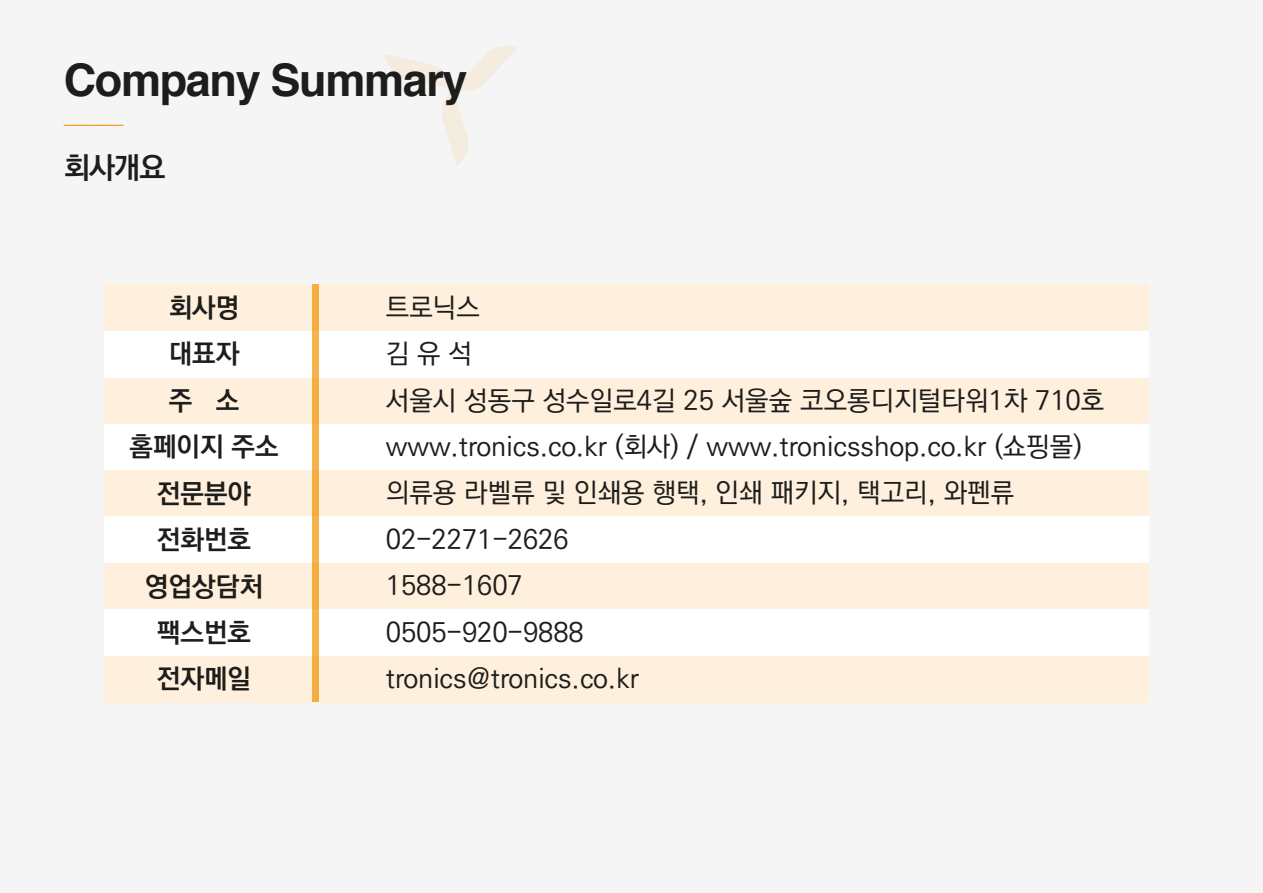
<style>
.page{position:relative;width:1263px;height:893px;background:#f5f5f5}
.page>*{position:absolute;margin:0;border:0;box-sizing:border-box;transform-origin:0 0}
.t1{font:700 45px "Helvetica";letter-spacing:-.03em;color:#1d1d1b}
.t2{font:700 30px "Ko Pub World Dotum";color:#1d1d1b}
.t3{font:500 27px "Ko Pub World Dotum";color:#1d1d1b}
.t4{font:700 27px "Ko Pub World Dotum";color:#1d1d1b}
.t5{font:700 22.5px "Helvetica";color:#f29100}
</style>
<div class="page">
<svg style="left:385px;top:46px;width:133px;height:120px"></svg>
<div style="left:105px;top:284px;width:1044px;height:47px;background:#ffefdd"></div>
<div style="left:105px;top:331px;width:1044px;height:46px;background:#fff"></div>
<div style="left:105px;top:378px;width:1044px;height:47px;background:#ffefdd"></div>
<div style="left:105px;top:425px;width:1044px;height:46px;background:#fff"></div>
<div style="left:105px;top:471px;width:1044px;height:46px;background:#ffefdd"></div>
<hr style="left:105px;top:470px;width:1044px;height:1px;background:#ffefdd">
<div style="left:105px;top:517px;width:1044px;height:46px;background:#fff"></div>
<div style="left:105px;top:563px;width:1044px;height:46px;background:#ffefdd"></div>
<div style="left:105px;top:609px;width:1044px;height:47px;background:#fff"></div>
<div style="left:105px;top:656px;width:1044px;height:46px;background:#ffefdd"></div>
<div style="left:312px;top:284px;width:7px;height:418px;background:#f5ad42"></div>
<h1 class="t1" style="left:64px;top:63px;width:405px">Company Summary</h1>
<p class="t5" style="left:64px;top:106px;width:61px">_____</p>
<p class="t2" style="left:64px;top:146px;width:103px">회사개요</p>
<p class="t4" style="left:169px;top:289px;width:72px">회사명</p>
<p class="t3" style="left:386px;top:289px;width:96px">트로닉스</p>
<p class="t4" style="left:169px;top:335px;width:72px">대표자</p>
<p class="t3" style="left:386px;top:335px;width:88px">김 유 석</p>
<p class="t4" style="left:169px;top:381px;width:72px">주 소</p>
<p class="t3" style="left:386px;top:382px;width:720px">서울시 성동구 성수일로4길 25 서울숲 코오롱디지털타워1차 710호</p>
<p class="t4" style="left:129px;top:427px;width:151px">홈페이지 주소</p>
<p class="t3" style="left:386px;top:428px;width:697px">www.tronics.co.kr (회사) / www.tronicsshop.co.kr (쇼핑몰)</p>
<p class="t4" style="left:157px;top:474px;width:96px">전문분야</p>
<p class="t3" style="left:386px;top:474px;width:630px">의류용 라벨류 및 인쇄용 행택, 인쇄 패키지, 택고리, 와펜류</p>
<p class="t4" style="left:157px;top:520px;width:96px">전화번호</p>
<p class="t3" style="left:386px;top:521px;width:184px">02-2271-2626</p>
<p class="t4" style="left:145px;top:567px;width:119px">영업상담처</p>
<p class="t3" style="left:386px;top:567px;width:139px">1588-1607</p>
<p class="t4" style="left:157px;top:613px;width:96px">팩스번호</p>
<p class="t3" style="left:386px;top:613px;width:200px">0505-920-9888</p>
<p class="t4" style="left:157px;top:659px;width:96px">전자메일</p>
<p class="t3" style="left:386px;top:659px;width:255px">tronics@tronics.co.kr</p>
</div>
